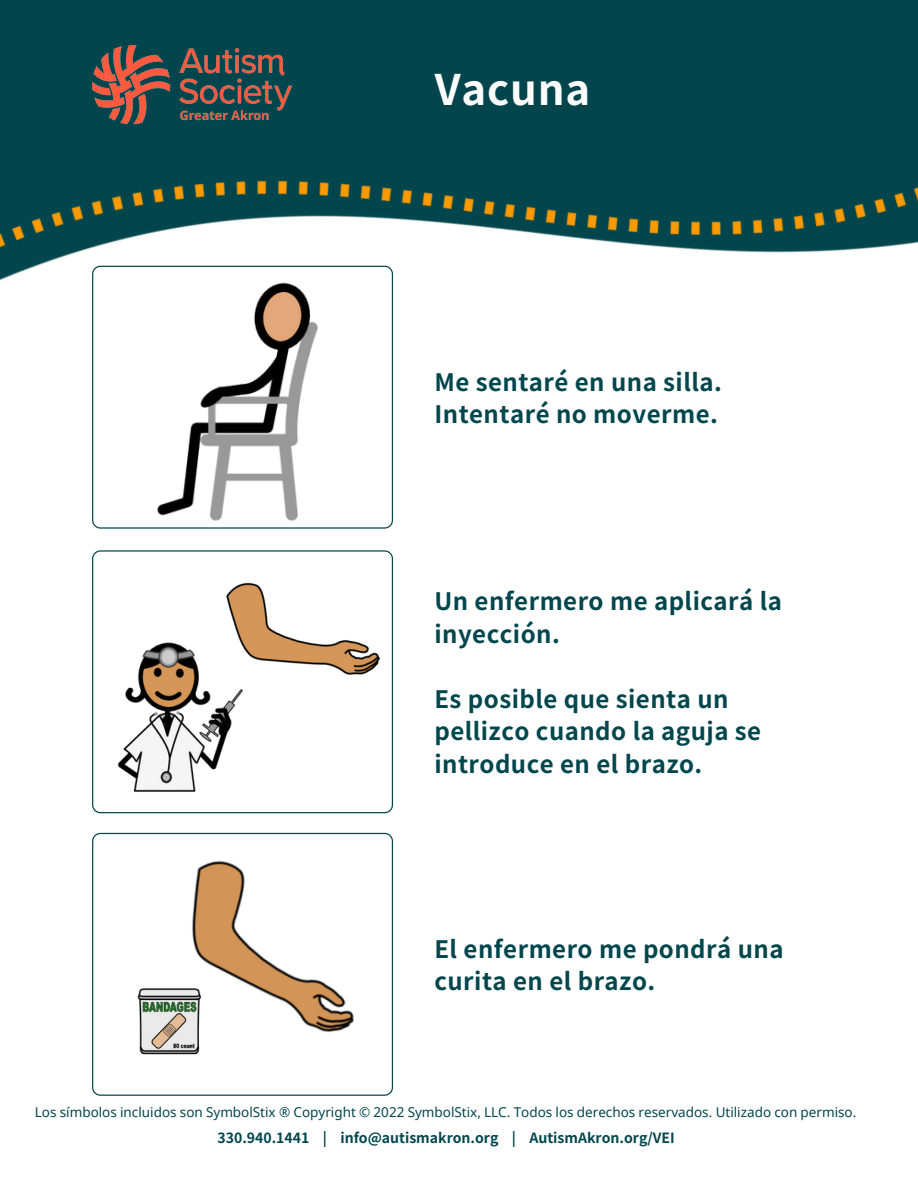
<style>
.page{position:relative;width:918px;height:1188px;background:#fff}
.page>*{position:absolute;margin:0;border:0;box-sizing:border-box;transform-origin:0 0}
.t1{font:700 42px "Noto Sans JP";letter-spacing:.02em;color:#fcfcfb}
.t2{font:700 24px/32.7px "Noto Sans JP";letter-spacing:.02em;color:#00464d}
.t3{font:700 14.1px "Noto Sans JP";color:#00464d}
.t4{font:13.5px "Noto Sans";color:#00464d}
</style>
<div class="page">
<img style="left:0;top:0;width:918px;height:569px">
<svg style="left:92px;top:266px;width:301px;height:263px"></svg>
<svg style="left:92px;top:550px;width:301px;height:263px"></svg>
<svg style="left:92px;top:833px;width:301px;height:263px"></svg>
<img style="left:92px;top:641px;width:178px;height:152px">
<img style="left:225px;top:567px;width:155px;height:125px">
<img style="left:149px;top:833px;width:245px;height:230px">
<img style="left:130px;top:988px;width:79px;height:67px">
<img style="left:98px;top:281px;width:289px;height:247px">
<img style="left:92px;top:46px;width:199px;height:78px">
<p class="t1" style="left:435px;top:56px;width:157px">Vacuna</p>
<p class="t2" style="left:434px;top:364px;width:289px">Me sentaré en una silla.</p>
<p class="t2" style="left:434px;top:396px;width:285px">Intentaré no moverme.</p>
<p class="t2" style="left:434px;top:583px;width:349px">Un enfermero me aplicará la inyección.</p>
<p class="t2" style="left:434px;top:681px;width:328px">Es posible que sienta un pellizco cuando la aguja se introduce en el brazo.</p>
<p class="t2" style="left:434px;top:931px;width:351px">El enfermero me pondrá una curita en el brazo.</p>
<p class="t4" style="left:35px;top:1103px;width:823px">Los símbolos incluidos son SymbolStix ® Copyright © 2022 SymbolStix, LLC. Todos los derechos reservados. Utilizado con permiso.</p>
<p class="t3" style="left:217px;top:1130px;width:459px">330.940.1441 | info@autismakron.org | AutismAkron.org/VEI</p>
</div>
